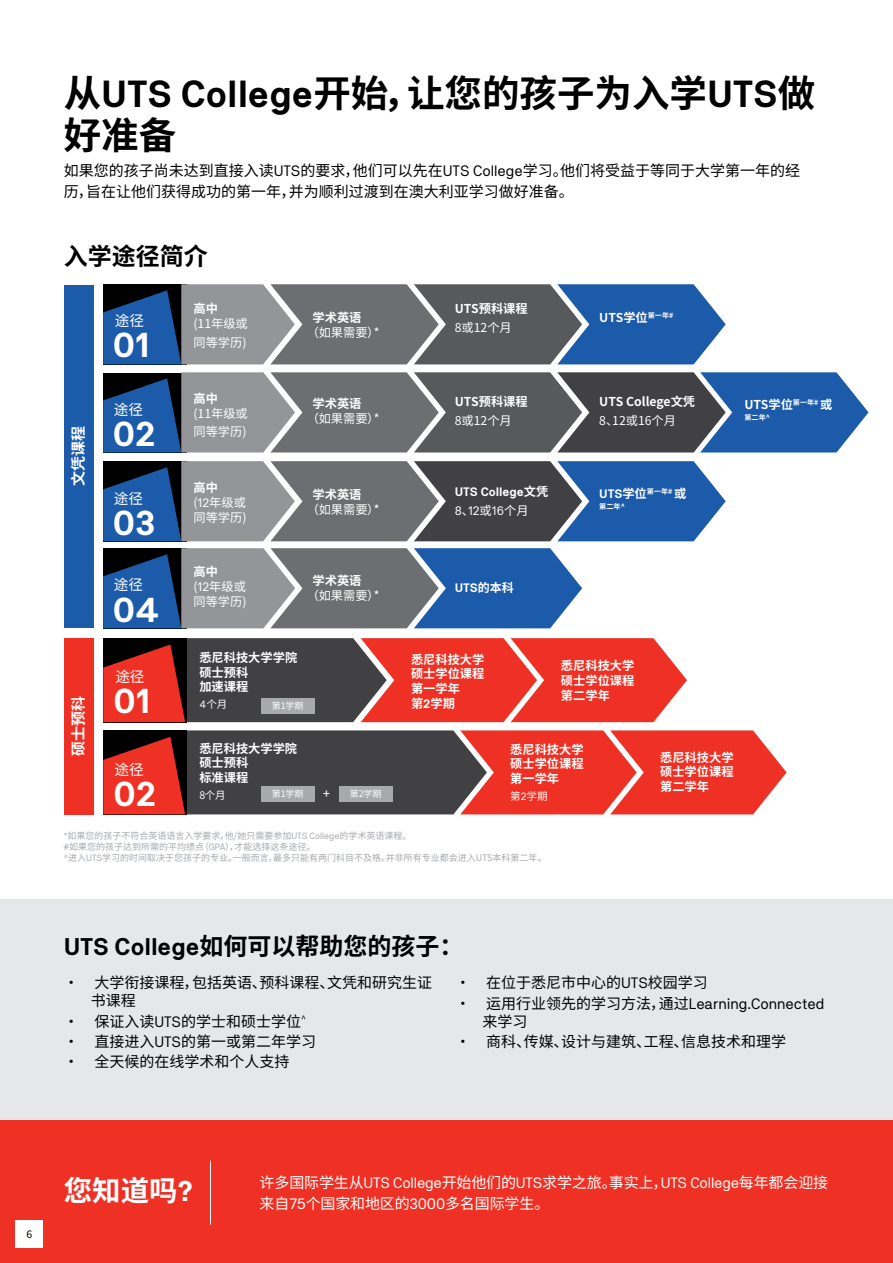
<style>
.page{position:relative;width:893px;height:1263px;background:#fff}
.page>*{position:absolute;margin:0;border:0;box-sizing:border-box;transform-origin:0 0}
.t1{font:700 37.5px/42px "Source Han Sans CN";color:#000}
.t2{font:700 34.35px "NB Akademie Std";letter-spacing:-.01em;color:#fff}
.t3{font:700 28.5px "Source Han Sans CN";color:#fff}
.t4{font:700 24px "Source Han Sans CN";color:#000}
.t5{font:15px/21px "Source Han Sans CN";color:#000}
.t6{font:15px "Source Han Sans CN";letter-spacing:-.01em;color:#fff}
.t7{font:15px "NB Akademie Std";color:#000}
.t8{font:700 15px "Source Han Sans CN";color:#fff}
.t9{font:14.7px "Source Han Sans CN";letter-spacing:-.01em;color:#fff}
.t10{font:700 12.3px/14.7px "Source Han Sans CN";color:#fff}
.t11{font:12.3px/15px "Source Han Sans CN";color:#fff}
.t12{font:700 12.3px/18.8px "NB Akademie Std";letter-spacing:-.01em;color:#fff}
.t13{font:500 12px "Source Han Sans CN";color:#fff}
.t14{font:10.5px "Source Han Sans CN";letter-spacing:-.01em;color:#fff}
.t15{font:10.5px "Source Han Sans CN";color:#000}
.t16{font:9px/10.8px "Source Han Sans CN";color:#a7a9ac}
.t17{font:9px "Source Han Sans CN";letter-spacing:-.02em;color:#fff}
.t18{font:700 7.2px/15px "Source Han Sans CN";color:#fff}
.s1{font-family:"NB Akademie Std"}
.s2{font-weight:700}
.s3{font-family:"Source Han Sans CN"}
.s4{font-weight:400}
.s5{font-family:"Source Han Sans CN";font-weight:400}
.s6{font-family:"NB Akademie Std";font-size:12.3px}
.s7{font-size:12.3px}
.s8{font-family:"Source Han Sans CN";font-size:12px}
</style>
<div class="page">
<div style="left:0;top:899px;width:893px;height:221px;background:#e6e7e8"></div>
<div style="left:0;top:1120px;width:893px;height:143px;background:#ee3124"></div>
<svg style="left:103px;top:461px;width:623px;height:80px;background:#556983"></svg>
<svg style="left:103px;top:284px;width:623px;height:80px;background:#5a6e88"></svg>
<svg style="left:103px;top:372px;width:765px;height:80px;background:#54657b"></svg>
<svg style="left:103px;top:548px;width:479px;height:80px;background:#587293"></svg>
<hr style="left:210px;top:1161px;width:1px;height:63px;background:#fff">
<svg style="left:103px;top:730px;width:684px;height:84px;background:#a13f39"></svg>
<svg style="left:103px;top:638px;width:584px;height:84px;background:#b03e37"></svg>
<div style="left:261px;top:698px;width:53px;height:15px;background:#a7a9ac"></div>
<div style="left:261px;top:786px;width:53px;height:16px;background:#a7a9ac"></div>
<div style="left:339px;top:786px;width:53px;height:16px;background:#a7a9ac"></div>
<div style="left:64px;top:285px;width:30px;height:343px;background:#1c5aaa"></div>
<div style="left:64px;top:638px;width:30px;height:176px;background:#ee3124"></div>
<div style="left:15px;top:1220px;width:28px;height:28px;background:#fff"></div>
<h1 class="t1" style="left:64px;top:73px;width:753px">从<span class="s1">UTS College</span>开始，让您的孩子为入学<span class="s1">UTS</span>做好准备</h1>
<p class="t5" style="left:64px;top:161px;width:738px">如果您的孩子尚未达到直接入读<span class="s1">UTS</span>的要求，他们可以先在<span class="s1">UTS College</span>学习。他们将受益于等同于大学第一年的经历，旨在让他们获得成功的第一年，并为顺利过渡到在澳大利亚学习做好准备。</p>
<h3 class="t4" style="left:64px;top:243px;width:145px">入学途径简介</h3>
<p class="t9" style="left:115px;top:312px;width:31px">途径</p>
<h2 class="t2" style="left:113px;top:326px;width:40px">01</h2>
<p class="t10" style="left:193px;top:301px;width:26px">高中</p>
<p class="t11" style="left:193px;top:314px;width:56px;line-height:18.8px">(11年级或同等学历)</p>
<p class="t10" style="left:313px;top:310px;width:50px">学术英语</p>
<p class="t11" style="left:307px;top:325px;width:74px">（如果需要）*</p>
<p class="t10" style="left:455px;top:301px;width:74px">UTS预科课程</p>
<p class="t11" style="left:455px;top:320px;width:59px">8或12个月</p>
<p class="t10" style="left:599px;top:310px;width:76px">UTS学位<sup>第一年#</sup></p>
<p class="t8" style="left:70px;top:486px;width:61px;rotate:-90deg">文凭课程</p>
<p class="t9" style="left:114px;top:401px;width:31px">途径</p>
<h2 class="t2" style="left:113px;top:415px;width:45px">02</h2>
<p class="t9" style="left:114px;top:490px;width:31px">途径</p>
<h2 class="t2" style="left:113px;top:504px;width:45px">03</h2>
<p class="t10" style="left:193px;top:391px;width:26px">高中</p>
<p class="t11" style="left:193px;top:404px;width:56px;line-height:18.8px">(11年级或同等学历)</p>
<p class="t11" style="left:193px;top:480px;width:55px"><span class="s2">高中<br></span>(<span class="s1">12</span>年级或同等学历)</p>
<p class="t10" style="left:313px;top:396px;width:50px">学术英语</p>
<p class="t11" style="left:307px;top:411px;width:74px">（如果需要）*</p>
<p class="t10" style="left:313px;top:488px;width:50px">学术英语</p>
<p class="t11" style="left:307px;top:503px;width:74px">（如果需要）*</p>
<p class="t10" style="left:455px;top:395px;width:74px">UTS预科课程</p>
<p class="t11" style="left:455px;top:413px;width:59px">8或12个月</p>
<p class="t12" style="left:455px;top:483px;width:95px">UTS College<span class="s3">文凭<br></span><span class="s4">8</span><span class="s5">、</span><span class="s4">12</span><span class="s5">或</span><span class="s4">16</span><span class="s5">个月</span></p>
<p class="t10" style="left:599px;top:395px;width:97px">UTS College文凭</p>
<p class="t11" style="left:599px;top:413px;width:78px">8、12或16个月</p>
<p class="t18" style="left:599px;top:484px;width:88px"><span class="s6">UTS</span><span class="s7">学位</span>第一年# <span class="s7">或</span>第二年^</p>
<p class="t10" style="left:744px;top:398px;width:89px">UTS学位<sup>第一年#</sup> 或</p>
<p class="t18" style="left:744px;top:410px;width:27px">第二年^</p>
<p class="t8" style="left:70px;top:756px;width:61px;rotate:-90deg">硕士预科</p>
<p class="t11" style="left:193px;top:564px;width:55px"><span class="s2">高中<br></span>(<span class="s1">12</span>年级或同等学历)</p>
<p class="t10" style="left:313px;top:574px;width:50px">学术英语</p>
<p class="t11" style="left:307px;top:588px;width:74px">（如果需要）*</p>
<p class="t9" style="left:114px;top:577px;width:31px">途径</p>
<p class="t12" style="left:455px;top:578px;width:60px">UTS<span class="s8">的本科</span></p>
<h2 class="t2" style="left:113px;top:590px;width:49px">04</h2>
<p class="t9" style="left:115px;top:668px;width:31px">途径</p>
<h2 class="t2" style="left:113px;top:682px;width:40px">01</h2>
<p class="t9" style="left:115px;top:761px;width:31px">途径</p>
<h2 class="t2" style="left:113px;top:775px;width:45px">02</h2>
<p class="t10" style="left:199px;top:650px;width:99px">悉尼科技大学学院硕士预科<br>加速课程</p>
<p class="t14" style="left:199px;top:698px;width:29px"><span class="s1">4</span>个月</p>
<p class="t17" style="left:272px;top:700px;width:33px">第1学期</p>
<p class="t10" style="left:199px;top:741px;width:99px">悉尼科技大学学院硕士预科<br>标准课程</p>
<p class="t14" style="left:199px;top:789px;width:28px">8个月</p>
<p class="t17" style="left:272px;top:789px;width:33px">第1学期</p>
<p class="t13" style="left:323px;top:786px;width:8px">+</p>
<p class="t17" style="left:350px;top:789px;width:33px">第2学期</p>
<p class="t10" style="left:411px;top:652px;width:75px">悉尼科技大学硕士学位课程第一学年<br>第<span class="s1">2</span>学期</p>
<p class="t10" style="left:561px;top:659px;width:75px;text-align:justify">悉尼科技大学硕士学位课程第二学年</p>
<p class="t10" style="left:510px;top:742px;width:75px;text-align:justify">悉尼科技大学硕士学位课程第一学年</p>
<p class="t14" style="left:510px;top:790px;width:39px">第<span class="s1">2</span>学期</p>
<p class="t16" style="left:64px;top:830px;width:484px"><span class="s1">*</span>如果您的孩子不符合英语语言入学要求，他/她只需要参加<span class="s1">UTS College</span>的学术英语课程。<br><span class="s1">#</span>如果您的孩子达到所需的平均绩点（<span class="s1">GPA</span>），才能选择这条途径。<br><span class="s1">^</span>进入<span class="s1">UTS</span>学习的时间取决于您孩子的专业。一般而言，最多只能有两门科目不及格。并非所有专业都会进入UTS本科第二年。</p>
<p class="t10" style="left:660px;top:750px;width:75px;text-align:justify">悉尼科技大学硕士学位课程第二学年</p>
<h3 class="t4" style="left:64px;top:932px;width:401px"><span class="s1">UTS College</span>如何可以帮助您的孩子：</h3>
<p class="t5" style="left:91px;top:974px;width:343px;line-height:18px;text-indent:-27px">• 大学衔接课程，包括英语、预科课程、文凭和研究生证书课程</p>
<p class="t5" style="left:64px;top:1011px;width:244px">• 保证入读<span class="s1">UTS</span>的学士和硕士学位<sup>^</sup></p>
<p class="t5" style="left:64px;top:1031px;width:254px">• 直接进入<span class="s1">UTS</span>的第一或第二年学习</p>
<p class="t5" style="left:64px;top:1051px;width:227px">• 全天候的在线学术和个人支持</p>
<p class="t5" style="left:455px;top:973px;width:254px">• 在位于悉尼市中心的<span class="s1">UTS</span>校园学习</p>
<p class="t7" style="left:455px;top:994px;width:370px"><span class="s3">• 运用行业领先的学习方法，通过</span>Learning.Connected</p>
<p class="t5" style="left:482px;top:1011px;width:46px">来学习</p>
<p class="t5" style="left:455px;top:1031px;width:332px">• 商科、传媒、设计与建筑、工程、信息技术和理学</p>
<p class="t15" style="left:27px;top:1228px;width:7px">6</p>
<h3 class="t3" style="left:64px;top:1174px;width:130px">您知道吗<span class="s1">?</span></h3>
<p class="t6" style="left:260px;top:1174px;width:570px">许多国际学生从<span class="s1">UTS College</span>开始他们的<span class="s1">UTS</span>求学之旅。事实上，<span class="s1">UTS College</span>每年都会迎接</p>
<p class="t6" style="left:260px;top:1195px;width:291px">来自<span class="s1">75</span>个国家和地区的<span class="s1">3000</span>多名国际学生。</p>
</div>
